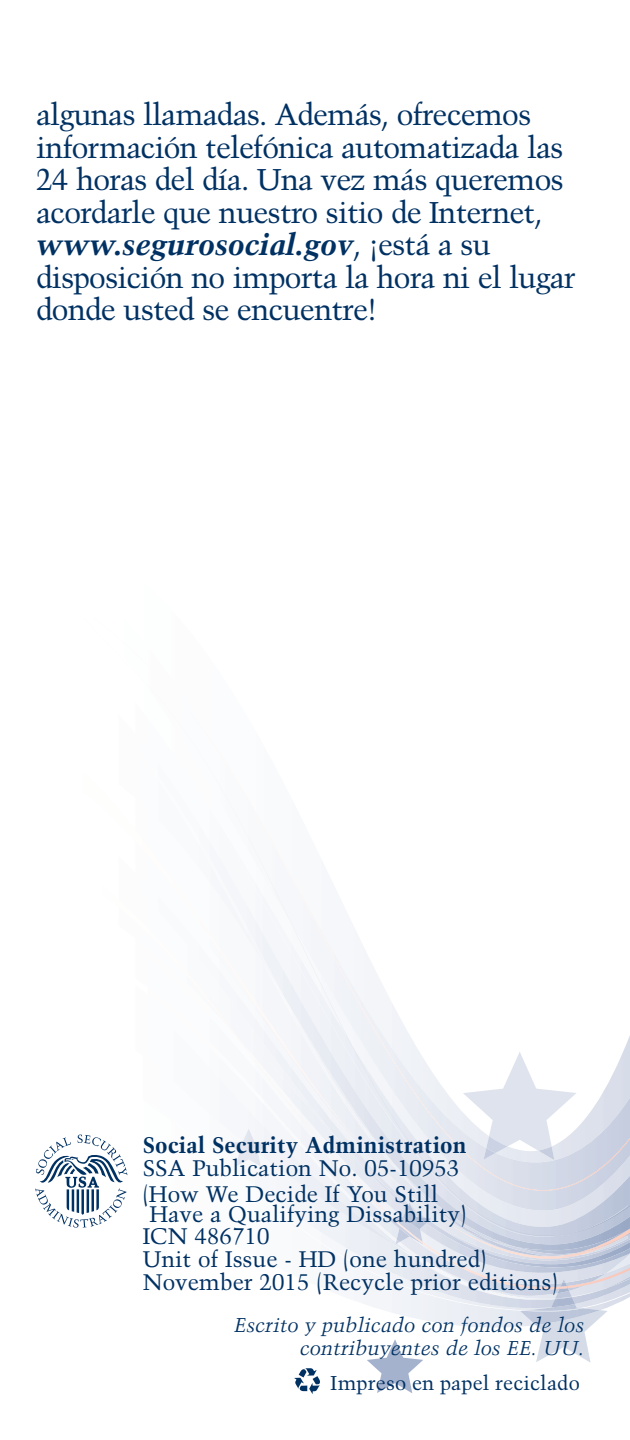
<style>
.page{position:relative;width:630px;height:1440px;background:#fff}
.page>*{position:absolute;margin:0;border:0;box-sizing:border-box;transform-origin:0 0}
.paragraph_format{font:30px/32.5px "Trump Mediaeval";letter-spacing:-.03em;color:#003163}
.SSA_Pub_Information{font:22.5px/20px "Trump Mediaeval";color:#003163}
.SSA_Pub_info{font:700 22.5px "Trump Mediaeval";color:#003163}
.Pub_Title_Small{font:italic 20px/22.5px "Trump Mediaeval";color:#003163;text-align:right}
.Pub_Info{font:20px "Trump Mediaeval";letter-spacing:.01em;color:#003163}
.s1{font-weight:700;font-style:italic}
</style>
<div class="page">
<svg style="left:367px;top:1339px;width:56px;height:54px"></svg>
<svg style="left:78px;top:1024px;width:552px;height:288px"></svg>
<img style="left:229px;top:1141px;width:32px;height:26px">
<img style="left:243px;top:1129px;width:26px;height:24px">
<svg style="left:536px;top:1310px;width:72px;height:53px"></svg>
<img style="left:520px;top:1291px;width:80px;height:34px">
<img style="left:551px;top:1297px;width:24px;height:10px">
<svg style="left:555px;top:1279px;width:46px;height:20px"></svg>
<img style="left:523px;top:1308px;width:60px;height:4px">
<img style="left:388px;top:1218px;width:4px;height:26px">
<img style="left:423px;top:1223px;width:6px;height:21px">
<img style="left:409px;top:1203px;width:23px;height:17px">
<img style="left:407px;top:1205px;width:22px;height:18px">
<img style="left:403px;top:1209px;width:23px;height:21px">
<img style="left:408px;top:1204px;width:21px;height:16px">
<img style="left:392px;top:1218px;width:31px;height:26px">
<svg style="left:396px;top:1240px;width:4px;height:3px"></svg>
<svg style="left:294px;top:1368px;width:26px;height:26px"></svg>
<svg style="left:35px;top:1135px;width:92px;height:93px"></svg>
<p class="paragraph_format" style="left:36px;top:98px;width:541px">algunas llamadas. Además, ofrecemos información telefónica automatizada las 24 horas del día. Una vez más queremos acordarle que nuestro sitio de Internet, <span class="s1">www.segurosocial.gov</span>, ¡está a su disposición no importa la hora ni el lugar donde usted se encuentre!</p>
<p class="SSA_Pub_info" style="left:143px;top:1131px;width:325px">Social Security Administration</p>
<p class="SSA_Pub_Information" style="left:143px;top:1158px;width:319px">SSA Publication No. 05-10953</p>
<p class="SSA_Pub_Information" style="left:150px;top:1183px;width:318px;text-indent:-7px">(How We Decide If You Still<br>Have a Qualifying Dissability)</p>
<p class="SSA_Pub_Information" style="left:143px;top:1226px;width:128px">ICN 486710</p>
<p class="SSA_Pub_Information" style="left:143px;top:1249px;width:345px">Unit of Issue - HD (one hundred)</p>
<p class="SSA_Pub_Information" style="left:143px;top:1272px;width:417px">November 2015 (Recycle prior editions)</p>
<p class="Pub_Title_Small" style="left:234px;top:1314px;width:352px">Escrito y publicado con fondos de los contribuyentes de los EE. UU.</p>
<p class="Pub_Info" style="left:330px;top:1371px;width:251px">Impreso en papel reciclado</p>
</div>
